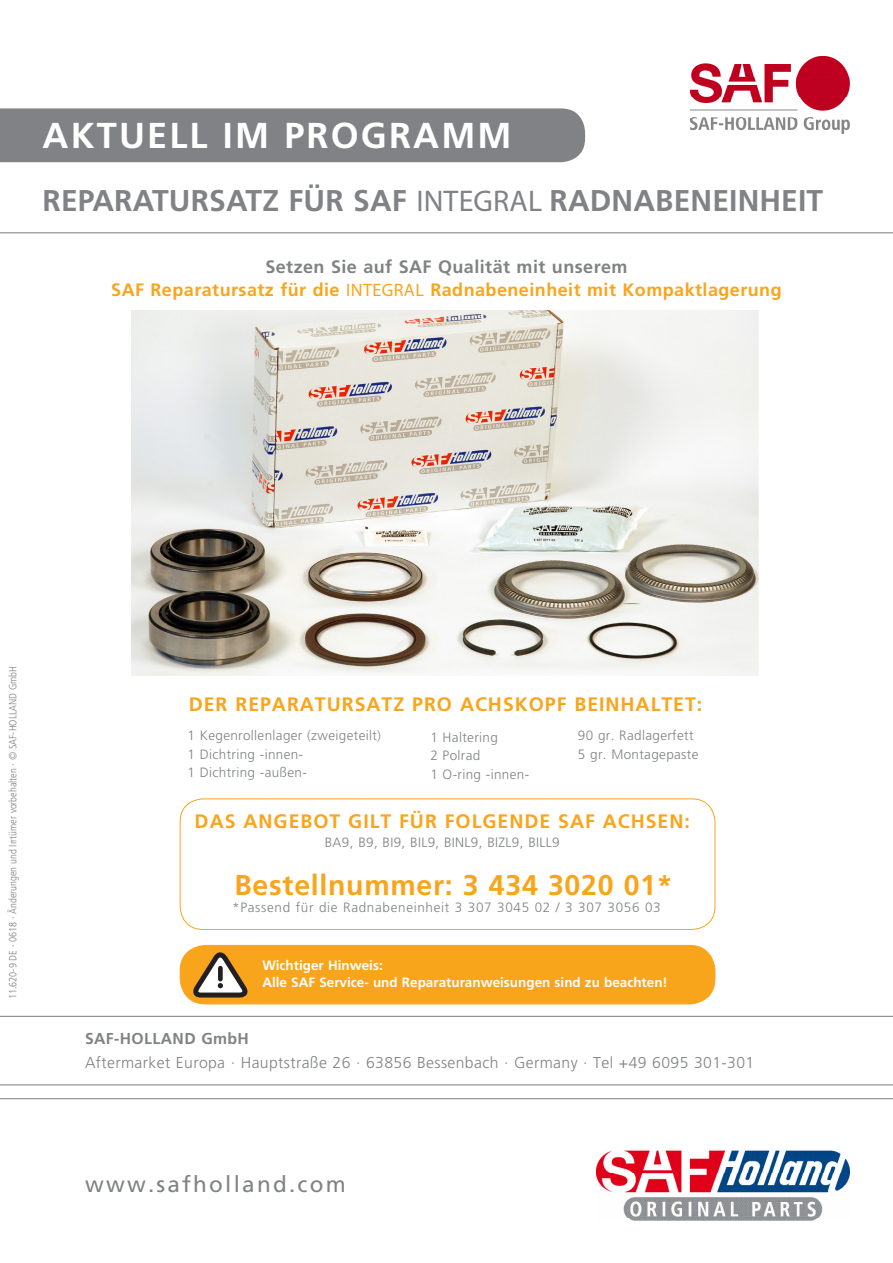
<style>
.page{position:relative;width:893px;height:1263px;background:#fff}
.page>*{position:absolute;margin:0;border:0;box-sizing:border-box;transform-origin:0 0}
.t1{font:700 36px "Frutiger LT Std";letter-spacing:.06em;color:#fff}
.t2{font:700 30px "Frutiger LT Std";letter-spacing:.005em;color:#808285}
.t3{font:700 28.5px "Frutiger LT Std";letter-spacing:.025em;color:#f9a51b}
.t4{font:22.5px "Frutiger LT Std";letter-spacing:.1em;color:#808285}
.t5{font:700 19.5px "Frutiger LT Std";letter-spacing:.05em;color:#f9a51b}
.t6{font:700 18px/23.4px "Frutiger LT Std";letter-spacing:.025em;color:#f9a51b;text-align:center}
.t7{font:300 15.75px "Frutiger LT Std";letter-spacing:.025em;color:#808285}
.t8{font:700 15.75px "Frutiger LT Std";letter-spacing:.025em;color:#808285}
.t9{font:300 13.5px "Frutiger LT Std";letter-spacing:.025em;color:#808285}
.t10{font:700 13.5px "Frutiger LT Std";color:#fff}
.t11{font:300 13.5px "Frutiger LT Std";letter-spacing:.05em;color:#808285}
.t12{font:300 condensed 10.5px "Frutiger LT Std";color:#808285}
.s1{font-family:"Myriad Pro";font-weight:400}
.s2{color:#808285}
</style>
<div class="page">
<div style="left:180px;top:798px;width:535px;height:132px;border:1px solid #f9a51b;border-radius:23px"></div>
<img style="left:690px;top:57px;width:160px;height:76px">
<svg style="left:632px;top:1165px;width:218px;height:56px"></svg>
<img style="left:596px;top:1150px;width:253px;height:70px">
<hr style="left:0;top:232px;width:893px;height:1px;background:#808285">
<hr style="left:0;top:1098px;width:893px;height:1px;background:#808285">
<hr style="left:0;top:1084px;width:893px;height:1px;background:#808285">
<img style="left:132px;top:310px;width:627px;height:365px">
<hr style="left:0;top:1016px;width:893px;height:1px;background:#808285">
<div style="left:0;top:108px;width:585px;height:54px;background:#808285"></div>
<div style="left:180px;top:945px;width:535px;height:59px;background:#f9a51b;border-radius:26px"></div>
<div style="left:180px;top:945px;width:535px;height:59px;border:1px solid #f9a51b;border-radius:26px"></div>
<svg style="left:190px;top:951px;width:58px;height:49px"></svg>
<p class="t1" style="left:43px;top:115px;width:470px">AKTUELL IM PROGRAMM</p>
<p class="t2" style="left:43px;top:183px;width:782px">REPARATURSATZ FÜR SAF <span class="s1">INTEGRAL</span> RADNABENEINHEIT</p>
<p class="t6" style="left:111px;top:255px;width:672px"><span class="s2">Setzen Sie auf SAF Qualität mit unserem<br></span>SAF Reparatursatz für die <span class="s1">INTEGRAL</span> Radnabeneinheit mit Kompaktlagerung</p>
<p class="t12" style="left:7px;top:999px;width:334px;rotate:-90deg">11.620-9 DE · 0618 · Änderungen und Irrtümer vorbehalten · © SAF-HOLLAND GmbH</p>
<p class="t5" style="left:189px;top:693px;width:515px">DER REPARATURSATZ PRO ACHSKOPF BEINHALTET:</p>
<p class="t9" style="left:188px;top:727px;width:195px">1 Kegenrollenlager (zweigeteilt)</p>
<p class="t9" style="left:188px;top:746px;width:117px">1 Dichtring -innen-</p>
<p class="t9" style="left:188px;top:765px;width:121px">1 Dichtring -außen-</p>
<p class="t9" style="left:578px;top:728px;width:117px">90 gr. Radlagerfett</p>
<p class="t9" style="left:578px;top:747px;width:122px">5 gr. Montagepaste</p>
<p class="t9" style="left:430px;top:729px;width:69px">1 Haltering</p>
<p class="t9" style="left:430px;top:748px;width:52px">2 Polrad</p>
<p class="t9" style="left:430px;top:767px;width:100px">1 O-ring -innen-</p>
<p class="t5" style="left:195px;top:810px;width:497px">DAS ANGEBOT GILT FÜR FOLGENDE SAF ACHSEN:</p>
<p class="t9" style="left:325px;top:834px;width:236px">BA9, B9, BI9, BIL9, BINL9, BIZL9, BILL9</p>
<p class="t3" style="left:234px;top:868px;width:440px">Bestellnummer: 3 434 3020 01*</p>
<p class="t11" style="left:232px;top:900px;width:430px">*Passend für die Radnabeneinheit 3 307 3045 02 / 3 307 3056 03</p>
<p class="t10" style="left:262px;top:958px;width:122px">Wichtiger Hinweis:</p>
<p class="t10" style="left:262px;top:974px;width:407px">Alle SAF Service- und Reparaturanweisungen sind zu beachten!</p>
<p class="t8" style="left:85px;top:1029px;width:165px">SAF-HOLLAND GmbH</p>
<p class="t7" style="left:85px;top:1054px;width:671px">Aftermarket Europa · Hauptstraße 26 · 63856 Bessenbach · Germany · Tel +49 6095 301-301</p>
<p class="t4" style="left:85px;top:1171px;width:262px">www.safholland.com</p>
</div>
